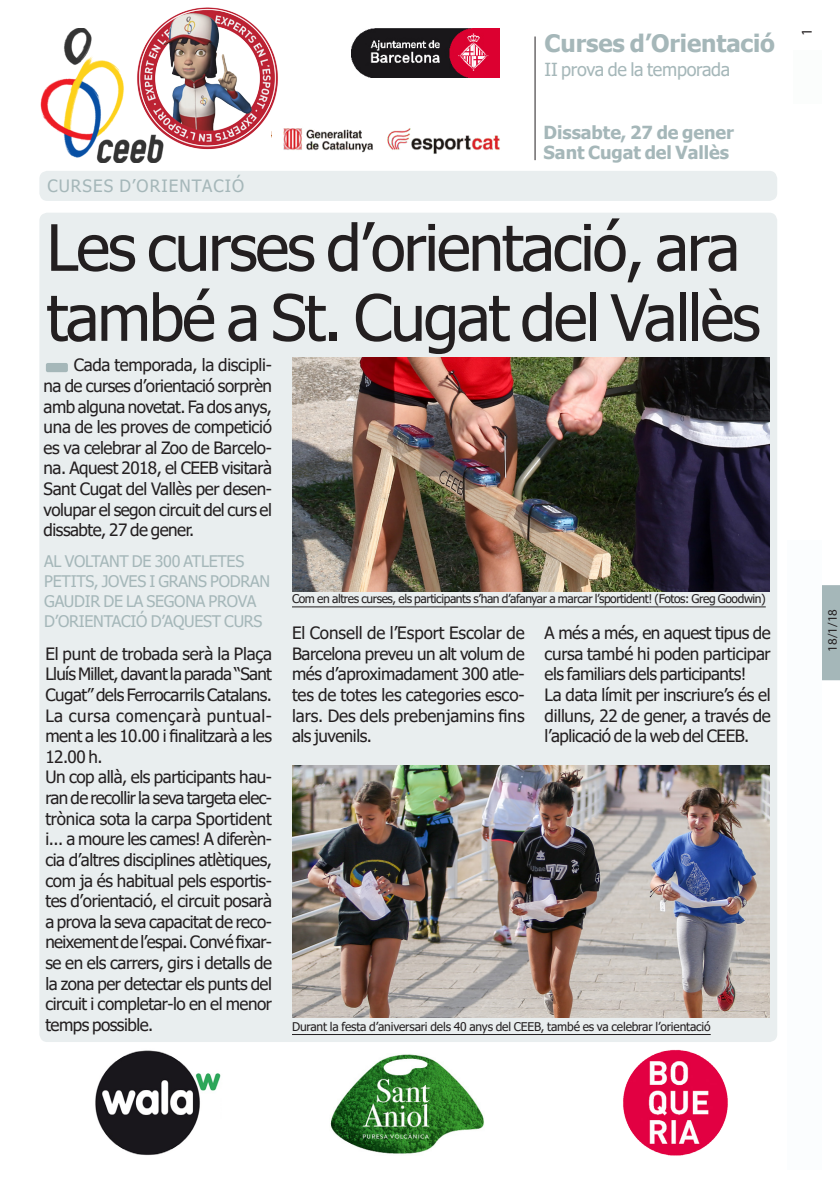
<style>
.page{position:relative;width:840px;height:1191px;background:#fff}
.page>*{position:absolute;margin:0;border:0;box-sizing:border-box;transform-origin:0 0}
.totc_TITULAR-noti-31{font:64px/70px "Tahoma";letter-spacing:-.035em;color:#231f20}
.t1{font:700 24px "Tahoma";letter-spacing:-.005em;color:#a5b7b9}
.t2{font:700 18px "Tahoma";letter-spacing:-.005em;color:#a5b7b9}
.t3{font:18px "Tahoma";letter-spacing:-.015em;color:#a5b7b9}
.totc_TEXT_BASE{font:17px/20.6px "Tahoma";letter-spacing:-.03em;color:#231f20;text-align:justify}
.totc_EPÍGRAF{font:17px "Tahoma";letter-spacing:.065em;color:#a5b7b9}
.totc_EPÍGRAF-2{font:16px/20px "Tahoma";letter-spacing:-.015em;color:#a5b7b9}
.t4{font:15px "Myriad Pro";color:#231f20}
.totc_FRASE_noti-càrr{font:13px "Myriad Pro";color:#231f20}
.totc_PEU_FOTO{font:12px "Tahoma";letter-spacing:-.035em;color:#231f20}
.totc_PEU_FOTO-2{font:12px "Tahoma";letter-spacing:-.015em;color:#231f20}
</style>
<div class="page">
<div style="left:822px;top:585px;width:17px;height:95px;background:#a5b7b9"></div>
<div style="left:39px;top:213px;width:737px;height:829px;background:#e9eeef;border-radius:8px"></div>
<div style="left:39px;top:171px;width:737px;height:30px;background:#e9eeef;border-radius:8px"></div>
<img style="left:292px;top:357px;width:477px;height:234px">
<hr style="left:292px;top:606px;width:473px;height:1px;background:#231f20">
<hr style="left:534px;top:37px;width:1px;height:123px;background:#231f20">
<div style="left:787px;top:540px;width:34px;height:629px;background:#fbfdfe"></div>
<div style="left:793px;top:50px;width:28px;height:54px;background:#fbfdfc"></div>
<img style="left:351px;top:28px;width:148px;height:50px">
<img style="left:294px;top:128px;width:206px;height:26px">
<img style="left:292px;top:765px;width:476px;height:252px">
<hr style="left:292px;top:1034px;width:418px;height:1px;background:#231f20">
<div style="left:46px;top:363px;width:22px;height:9px;background:#a5b7b9;border-radius:2px"></div>
<img style="left:623px;top:1049px;width:105px;height:107px">
<img style="left:330px;top:1054px;width:154px;height:100px">
<img style="left:95px;top:1050px;width:126px;height:106px">
<img style="left:40px;top:29px;width:80px;height:134px">
<img style="left:120px;top:7px;width:174px;height:156px">
<p class="t1" style="left:544px;top:27px;width:232px">Curses d’Orientació</p>
<p class="t3" style="left:544px;top:58px;width:187px">II prova de la temporada</p>
<p class="totc_EPÍGRAF" style="left:47px;top:174px;width:198px">CURSES D’ORIENTACIÓ</p>
<p class="t2" style="left:543px;top:120px;width:192px">Dissabte, 27 de gener</p>
<p class="t2" style="left:543px;top:140px;width:187px">Sant Cugat del Vallès</p>
<p class="totc_TITULAR-noti-31" style="left:46px;top:216px;width:715px">Les curses d’orientació, ara també a St. Cugat del Vallès</p>
<p class="totc_TEXT_BASE" style="left:44px;top:356px;width:230px;text-indent:30px">Cada temporada, la discipli&shy;na de curses d’orientació sorprèn amb alguna novetat. Fa dos anys, una de les proves de competició es va celebrar al Zoo de Barcelo&shy;na. Aquest 2018, el CEEB visitarà Sant Cugat del Vallès per desen&shy;volupar el segon circuit del curs el dissabte, 27 de gener.</p>
<p class="totc_EPÍGRAF-2" style="left:44px;top:552px;width:227px">AL VOLTANT DE 300 ATLETES<br>PETITS, JOVES I GRANS PODRAN<br>GAUDIR DE LA SEGONA PROVA<br>D’ORIENTACIÓ D’AQUEST CURS</p>
<p class="totc_TEXT_BASE" style="left:45px;top:644px;width:228px">El punt de trobada serà la Plaça Lluís Millet, davant la parada “Sant Cugat” dels Ferrocarrils Catalans.<br>La cursa començarà puntual&shy;ment a les 10.00 i finalitzarà a les 12.00 h.</p>
<p class="totc_TEXT_BASE" style="left:45px;top:768px;width:228px">Un cop allà, els participants hau&shy;ran de recollir la seva targeta elec&shy;trònica sota la carpa Sportident i... a moure les cames! A diferèn&shy;cia d’altres disciplines atlètiques, com ja és habitual pels esportis&shy;tes d’orientació, el circuit posarà a prova la seva capacitat de reco&shy;neixement de l’espai. Convé fixar&shy;se en els carrers, girs i detalls de la zona per detectar els punts del circuit i completar-lo en el menor temps possible.</p>
<p class="totc_PEU_FOTO" style="left:292px;top:590px;width:475px">Com en altres curses, els participants s’han d’afanyar a marcar l’sportident! (Fotos: Greg Goodwin)</p>
<p class="totc_TEXT_BASE" style="left:292px;top:623px;width:234px">El Consell de l’Esport Escolar de Barcelona preveu un alt volum de més d’aproximadament 300 atle&shy;tes de totes les categories esco&shy;lars. Des dels prebenjamins fins als juvenils.</p>
<p class="totc_TEXT_BASE" style="left:544px;top:623px;width:227px">A més a més, en aquest tipus de cursa també hi poden participar els familiars dels participants!</p>
<p class="totc_TEXT_BASE" style="left:544px;top:685px;width:227px">La data límit per inscriure’s és el dilluns, 22 de gener, a través de l’aplicació de la web del CEEB.</p>
<p class="totc_PEU_FOTO-2" style="left:292px;top:1018px;width:420px">Durant la festa d’aniversari dels 40 anys del CEEB, també es va celebrar l’orientació</p>
<p class="t4" style="left:797px;top:36px;width:9px;rotate:-90deg">1</p>
<p class="totc_FRASE_noti-càrr" style="left:824px;top:652px;width:44px;rotate:-90deg">18/1/18</p>
</div>
